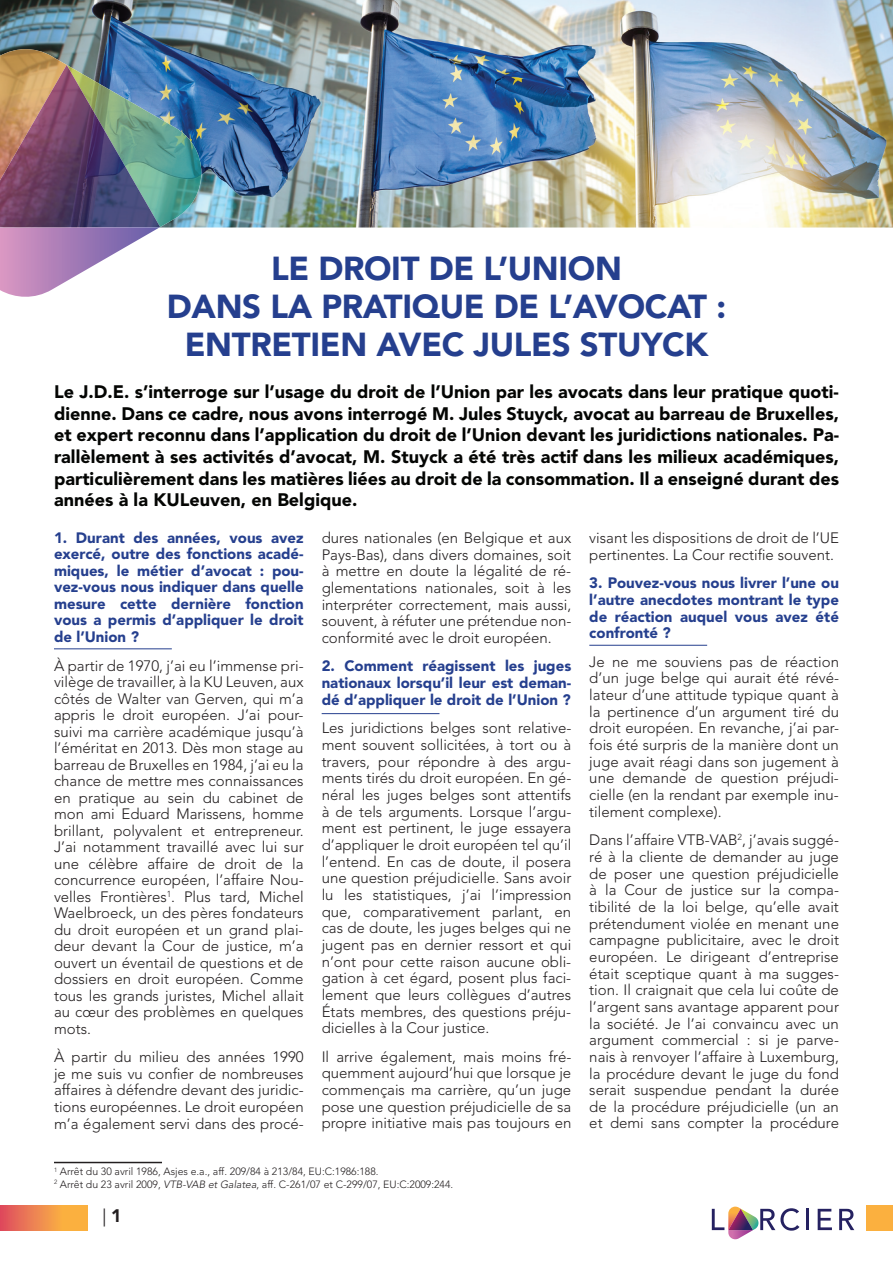
<style>
.page{position:relative;width:893px;height:1263px;background:#fff}
.page>*{position:absolute;margin:0;border:0;box-sizing:border-box;transform-origin:0 0}
.t1{font:900 33px/38px "Avenir LT Std";letter-spacing:-.01em;color:#253f8e;text-align:center}
.t2{font:900 18px/21.6px "Avenir LT Std";color:#040503;text-align:justify}
.t3{font:18px "Avenir LT Std";color:#231f20}
.t4{font:300 15px/16.6px "Avenir LT Std";color:#231f20;text-align:justify}
.t5{font:900 15px/16.5px "Avenir LT Std";color:#253f8e;text-align:justify}
.t6{font:300 10.5px/12.6px "Avenir LT Std";color:#231f20}
.s1{font-style:italic}
.s2{font-weight:900}
</style>
<div class="page">
<hr style="left:806px;top:1209px;width:3px;height:21px;background:#252161">
<svg style="left:818px;top:1209px;width:14px;height:21px"></svg>
<svg style="left:839px;top:1209px;width:15px;height:21px"></svg>
<svg style="left:712px;top:1206px;width:87px;height:34px"></svg>
<div style="left:866px;top:1205px;width:27px;height:26px;background:#fbb03f"></div>
<svg style="left:0;top:1205px;width:87px;height:26px;background:#f08b4c"></svg>
<hr style="left:54px;top:648px;width:118px;height:1px;background:#253f8e">
<hr style="left:54px;top:1162px;width:108px;height:1px;background:#231f20">
<hr style="left:322px;top:713px;width:117px;height:1px;background:#253f8e">
<hr style="left:589px;top:645px;width:118px;height:1px;background:#253f8e">
<img style="left:0;top:0;width:893px;height:227px">
<img style="left:0;top:180px;width:67px;height:47px">
<img style="left:0;top:49px;width:67px;height:131px">
<img style="left:67px;top:65px;width:134px;height:162px">
<svg style="left:0;top:227px;width:161px;height:70px"></svg>
<h1 class="t1" style="left:167px;top:249px;width:561px">LE DROIT DE L’UNION<br>DANS LA PRATIQUE DE L’AVOCAT :<br>ENTRETIEN AVEC JULES STUYCK</h1>
<p class="t2" style="left:54px;top:381px;width:787px">Le J.D.E. s’interroge sur l’usage du droit de l’Union par les avocats dans leur pratique quoti&shy;dienne. Dans ce cadre, nous avons interrogé M. Jules Stuyck, avocat au barreau de Bruxelles, et expert reconnu dans l’application du droit de l’Union devant les juridictions nationales. Pa&shy;rallèlement à ses activités d’avocat, M. Stuyck a été très actif dans les milieux académiques, particulièrement dans les matières liées au droit de la consommation. Il a enseigné durant des années à la KULeuven, en Belgique.</p>
<p class="t5" style="left:54px;top:529px;width:251px">1. Durant des années, vous avez exercé, outre des fonctions acadé&shy;miques, le métier d’avocat : pou&shy;vez-vous nous indiquer dans quelle mesure cette dernière fonction vous a permis d’appliquer le droit de l’Union ?</p>
<p class="t4" style="left:54px;top:657px;width:251px">À partir de 1970, j’ai eu l’immense pri&shy;vilège de travailler, à la KU Leuven, aux côtés de Walter van Gerven, qui m’a appris le droit européen. J’ai pour&shy;suivi ma carrière académique jusqu’à l’éméritat en 2013. Dès mon stage au barreau de Bruxelles en 1984, j’ai eu la chance de mettre mes connaissances en pratique au sein du cabinet de mon ami Eduard Marissens, homme brillant, polyvalent et entrepreneur.<br>J’ai notamment travaillé avec lui sur une célèbre affaire de droit de la concurrence européen, l’affaire Nou&shy;velles Frontières<sup>1</sup>. Plus tard, Michel Waelbroeck, un des pères fondateurs du droit européen et un grand plai&shy;deur devant la Cour de justice, m’a ouvert un éventail de questions et de dossiers en droit européen. Comme tous les grands juristes, Michel allait au cœur des problèmes en quelques mots.</p>
<p class="t4" style="left:54px;top:1049px;width:251px">À partir du milieu des années 1990 je me suis vu confier de nombreuses affaires à défendre devant des juridic&shy;tions européennes. Le droit européen m’a également servi dans des procé-</p>
<p class="t6" style="left:54px;top:1165px;width:401px"><sup>1</sup> Arrêt du 30 avril 1986, Asjes e.a., aff. 209/84 à 213/84, EU:C:1986:188.<br><sup>2</sup> Arrêt du 23 avril 2009, <span class="s1">VTB-VAB et Galatea</span>, aff. C-261/07 et C-299/07, EU:C:2009:244.</p>
<p class="t4" style="left:322px;top:529px;width:251px">dures nationales (en Belgique et aux Pays-Bas), dans divers domaines, soit à mettre en doute la légalité de ré&shy;glementations nationales, soit à les interpréter correctement, mais aussi, souvent, à réfuter une prétendue non&shy;conformité avec le droit européen.</p>
<p class="t5" style="left:322px;top:658px;width:251px">2. Comment réagissent les juges nationaux lorsqu’il leur est deman&shy;dé d’appliquer le droit de l’Union ?</p>
<p class="t4" style="left:322px;top:720px;width:251px">Les juridictions belges sont relative&shy;ment souvent sollicitées, à tort ou à travers, pour répondre à des argu&shy;ments tirés du droit européen. En gé&shy;néral les juges belges sont attentifs à de tels arguments. Lorsque l’argu&shy;ment est pertinent, le juge essayera d’appliquer le droit européen tel qu’il l’entend. En cas de doute, il posera une question préjudicielle. Sans avoir lu les statistiques, j’ai l’impression que, comparativement parlant, en cas de doute, les juges belges qui ne jugent pas en dernier ressort et qui n’ont pour cette raison aucune obli&shy;gation à cet égard, posent plus faci&shy;lement que leurs collègues d’autres États membres, des questions préju&shy;dicielles à la Cour justice.</p>
<p class="t4" style="left:322px;top:1048px;width:251px">Il arrive également, mais moins fré&shy;quemment aujourd’hui que lorsque je commençais ma carrière, qu’un juge pose une question préjudicielle de sa propre initiative mais pas toujours en</p>
<p class="t4" style="left:589px;top:529px;width:251px">visant les dispositions de droit de l’UE pertinentes. La Cour rectifie souvent.</p>
<p class="t5" style="left:589px;top:575px;width:251px">3. Pouvez-vous nous livrer l’une ou l’autre anecdotes montrant le type de réaction auquel vous avez été confronté ?</p>
<p class="t4" style="left:589px;top:653px;width:251px">Je ne me souviens pas de réaction d’un juge belge qui aurait été révé&shy;lateur d’une attitude typique quant à la pertinence d’un argument tiré du droit européen. En revanche, j’ai par&shy;fois été surpris de la manière dont un juge avait réagi dans son jugement à une demande de question préjudi&shy;cielle (en la rendant par exemple inu&shy;tilement complexe).</p>
<p class="t4" style="left:589px;top:832px;width:251px">Dans l’affaire VTB-VAB<sup>2</sup>, j’avais suggé&shy;ré à la cliente de demander au juge de poser une question préjudicielle à la Cour de justice sur la compa&shy;tibilité de la loi belge, qu’elle avait prétendument violée en menant une campagne publicitaire, avec le droit européen. Le dirigeant d’entreprise était sceptique quant à ma sugges&shy;tion. Il craignait que cela lui coûte de l’argent sans avantage apparent pour la société. Je l’ai convaincu avec un argument commercial : si je parve&shy;nais à renvoyer l’affaire à Luxemburg, la procédure devant le juge du fond serait suspendue pendant la durée de la procédure préjudicielle (un an et demi sans compter la procédure</p>
<p class="t3" style="left:102px;top:1205px;width:21px">| <span class="s2">1</span></p>
</div>
